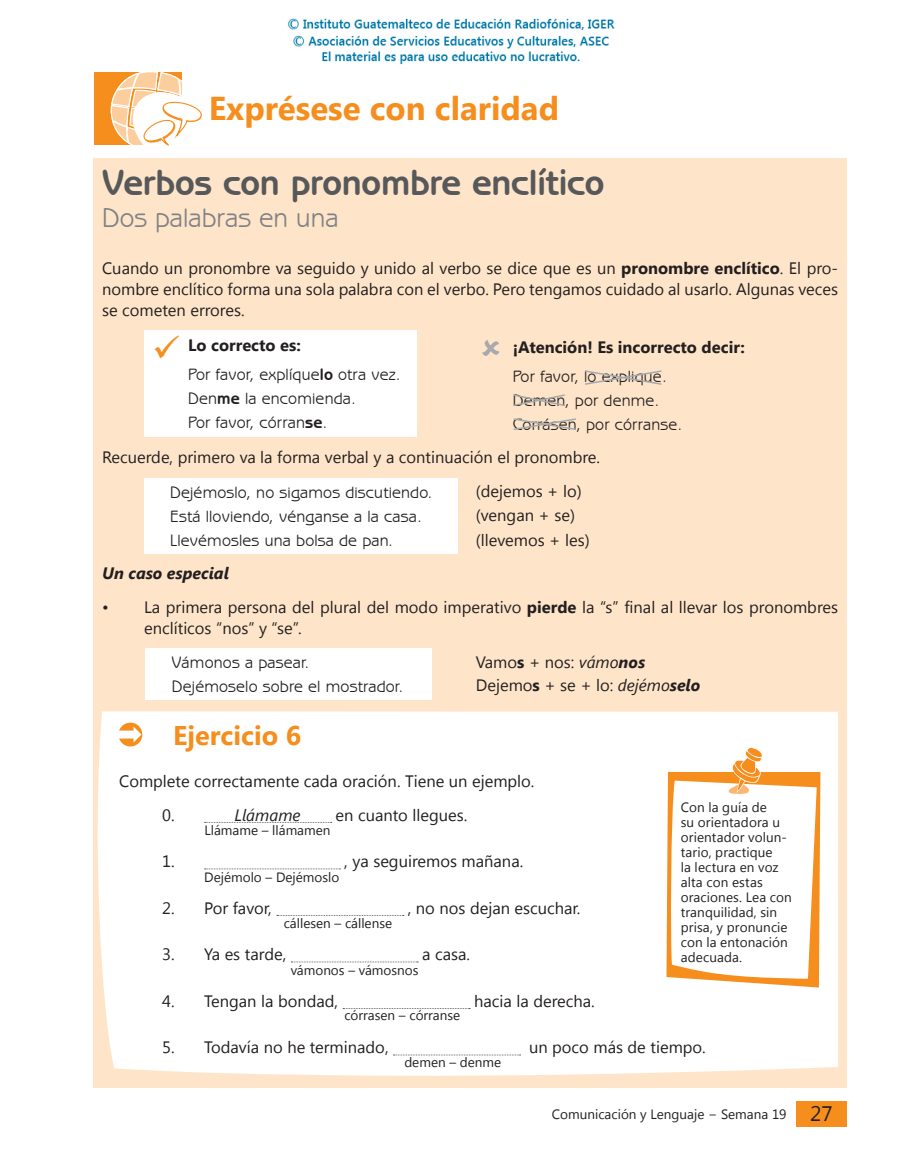
<style>
.page{position:relative;width:902px;height:1161px;background:#fff}
.page>*{position:absolute;margin:0;border:0;box-sizing:border-box;transform-origin:0 0}
.titulos_temas{font:700 36px "Benguiat Gothic IT Cby BT";letter-spacing:-.005em;color:#57585a}
.secciones{font:700 33px "Segoe UI";color:#f68e1e}
.título_mediado{font:27px "Benguiat Gothic IT Cby BT";color:#808285}
.ejercicio{font:700 27px "Segoe UI";color:#f68e1e}
.párrafo{font:16.5px/21px "Segoe UI";color:#231f20;text-align:justify}
.Textos_Korinna_BT{font:16.5px "Benguiat Gothic IT Cby BT";letter-spacing:.01em;color:#231f20}
.lista2{font:16.5px "Segoe UI";color:#231f20}
.lista{font:16.5px/21px "Segoe UI";color:#231f20}
.párrafo-2{font:700 16.5px "Segoe UI";color:#231f20}
.párrafo-3{font:italic 700 16.5px "Segoe UI";color:#231f20}
.ejemplo_ejercicios{font:italic 16.5px "Segoe UI";color:#231f20}
.texto_xterno{font:13.5px/15px "Segoe UI";letter-spacing:.005em;color:#231f20}
.párrafo-4{font:13.5px "Segoe UI";color:#231f20}
.s1{font-weight:700}
.s2{font-style:italic}
.s3{font-weight:700;font-style:italic}
.s4{font-size:21px}
</style>
<div class="page">
<div style="left:796px;top:1101px;width:50px;height:25px;background:#f68e1e"></div>
<div style="left:94px;top:159px;width:752px;height:929px;background:#fee5c9"></div>
<div style="left:97px;top:711px;width:741px;height:365px;background:#fff"></div>
<div style="left:94px;top:72px;width:88px;height:73px;background:#f68e1e"></div>
<svg style="left:110px;top:72px;width:92px;height:74px"></svg>
<svg style="left:119px;top:723px;width:23px;height:23px"></svg>
<svg style="left:204px;top:822px;width:128px;height:1px"></svg>
<svg style="left:204px;top:868px;width:136px;height:1px"></svg>
<svg style="left:277px;top:915px;width:127px;height:1px"></svg>
<svg style="left:291px;top:961px;width:127px;height:1px"></svg>
<svg style="left:343px;top:1008px;width:127px;height:1px"></svg>
<svg style="left:393px;top:1054px;width:127px;height:1px"></svg>
<svg style="left:666px;top:745px;width:154px;height:242px"></svg>
<div style="left:145px;top:478px;width:313px;height:75px;background:#fff"></div>
<div style="left:145px;top:649px;width:286px;height:51px;background:#fff"></div>
<div style="left:145px;top:330px;width:272px;height:107px;background:#fff"></div>
<svg style="left:585px;top:370px;width:77px;height:15px"></svg>
<svg style="left:513px;top:418px;width:63px;height:12px"></svg>
<svg style="left:513px;top:394px;width:52px;height:12px"></svg>
<img style="left:287px;top:18px;width:328px;height:47px">
<p class="secciones" style="left:209px;top:85px;width:352px">Exprésese con claridad</p>
<p class="titulos_temas" style="left:102px;top:160px;width:503px">Verbos con pronombre enclítico</p>
<p class="título_mediado" style="left:102px;top:201px;width:238px">Dos palabras en una</p>
<p class="párrafo" style="left:102px;top:256px;width:737px">Cuando un pronombre va seguido y unido al verbo se dice que es un <span class="s1">pronombre enclítico</span>. El pro&shy;nombre enclítico forma una sola palabra con el verbo. Pero tengamos cuidado al usarlo. Algunas veces se cometen errores.</p>
<p class="párrafo-2" style="left:188px;top:334px;width:114px">Lo correcto es:</p>
<p class="Textos_Korinna_BT" style="left:188px;top:364px;width:214px">Por favor, explíque<span class="s1">lo</span> otra vez.</p>
<p class="Textos_Korinna_BT" style="left:188px;top:388px;width:169px">Den<span class="s1">me</span> la encomienda.</p>
<p class="Textos_Korinna_BT" style="left:188px;top:412px;width:141px">Por favor, córran<span class="s1">se</span>.</p>
<p class="párrafo-2" style="left:512px;top:336px;width:234px">¡Atención! Es incorrecto decir:</p>
<p class="Textos_Korinna_BT" style="left:512px;top:366px;width:156px">Por favor, lo explique.</p>
<p class="Textos_Korinna_BT" style="left:512px;top:390px;width:148px">Demen, por denme.</p>
<p class="Textos_Korinna_BT" style="left:512px;top:414px;width:171px">Corrásen, por córranse.</p>
<p class="párrafo" style="left:102px;top:446px;width:499px">Recuerde, primero va la forma verbal y a continuación el pronombre.</p>
<p class="párrafo" style="left:476px;top:480px;width:107px">(dejemos + lo)</p>
<p class="párrafo" style="left:476px;top:504px;width:101px">(vengan + se)</p>
<p class="párrafo" style="left:476px;top:528px;width:115px">(llevemos + les)</p>
<p class="párrafo-3" style="left:102px;top:562px;width:128px">Un caso especial</p>
<p class="lista" style="left:144px;top:596px;width:695px;text-indent:-42px">• La primera persona del plural del modo imperativo <span class="s1">pierde</span> la “s” final al llevar los pronombres enclíticos “nos” y “se”.</p>
<p class="lista" style="left:476px;top:651px;width:171px">Vamo<span class="s1">s</span> + nos: <span class="s2">vámo</span><span class="s3">nos</span></p>
<p class="lista" style="left:476px;top:674px;width:226px">Dejemo<span class="s1">s</span> + se + lo: <span class="s2">dejémo</span><span class="s3">selo</span></p>
<p class="Textos_Korinna_BT" style="left:170px;top:482px;width:264px">Dejémoslo, no sigamos discutiendo.</p>
<p class="Textos_Korinna_BT" style="left:170px;top:506px;width:253px">Está lloviendo, vénganse a la casa.</p>
<p class="Textos_Korinna_BT" style="left:170px;top:530px;width:224px">Llevémosles una bolsa de pan.</p>
<p class="Textos_Korinna_BT" style="left:172px;top:652px;width:139px">Vámonos a pasear.</p>
<p class="Textos_Korinna_BT" style="left:172px;top:676px;width:233px">Dejémoselo sobre el mostrador.</p>
<p class="ejercicio" style="left:173px;top:716px;width:130px">Ejercicio 6</p>
<p class="párrafo" style="left:119px;top:770px;width:417px">Complete correctamente cada oración. Tiene un ejemplo.</p>
<p class="lista2" style="left:162px;top:803px;width:14px">0.</p>
<p class="lista2" style="left:335px;top:803px;width:133px">en cuanto llegues.</p>
<p class="lista2" style="left:162px;top:850px;width:14px">1.</p>
<p class="lista2" style="left:344px;top:850px;width:180px">, ya seguiremos mañana.</p>
<p class="lista2" style="left:162px;top:896px;width:111px">2. Por favor,</p>
<p class="lista2" style="left:408px;top:896px;width:174px">, no nos dejan escuchar.</p>
<p class="lista2" style="left:162px;top:943px;width:126px">3. Ya es tarde,</p>
<p class="lista2" style="left:422px;top:943px;width:49px">a casa.</p>
<p class="lista2" style="left:162px;top:989px;width:177px">4. Tengan la bondad,</p>
<p class="lista2" style="left:474px;top:989px;width:122px">hacia la derecha.</p>
<p class="lista2" style="left:162px;top:1036px;width:228px">5. Todavía no he terminado,</p>
<p class="lista2" style="left:529px;top:1036px;width:178px">un poco más de tiempo.</p>
<p class="ejemplo_ejercicios" style="left:234px;top:803px;width:68px">Llámame</p>
<p class="texto_xterno" style="left:680px;top:799px;width:113px">Con la guía de<br>su orientadora u orientador volun&shy;tario, practique<br>la lectura en voz alta con estas oraciones. Lea con tranquilidad, sin prisa, y pronuncie con la entonación adecuada.</p>
<p class="párrafo-4" style="left:204px;top:821px;width:128px">Llámame – llámamen</p>
<p class="párrafo-4" style="left:204px;top:867px;width:137px">Dejémolo – Dejémoslo</p>
<p class="párrafo-4" style="left:284px;top:914px;width:110px">cállesen – cállense</p>
<p class="párrafo-4" style="left:291px;top:961px;width:129px">vámonos – vámosnos</p>
<p class="párrafo-4" style="left:344px;top:1006px;width:117px">córrasen – córranse</p>
<p class="párrafo-4" style="left:404px;top:1053px;width:98px">demen – denme</p>
<p class="texto_xterno" style="left:552px;top:1106px;width:282px">Comunicación y Lenguaje − Semana 19 <span class="s4">27</span></p>
</div>
